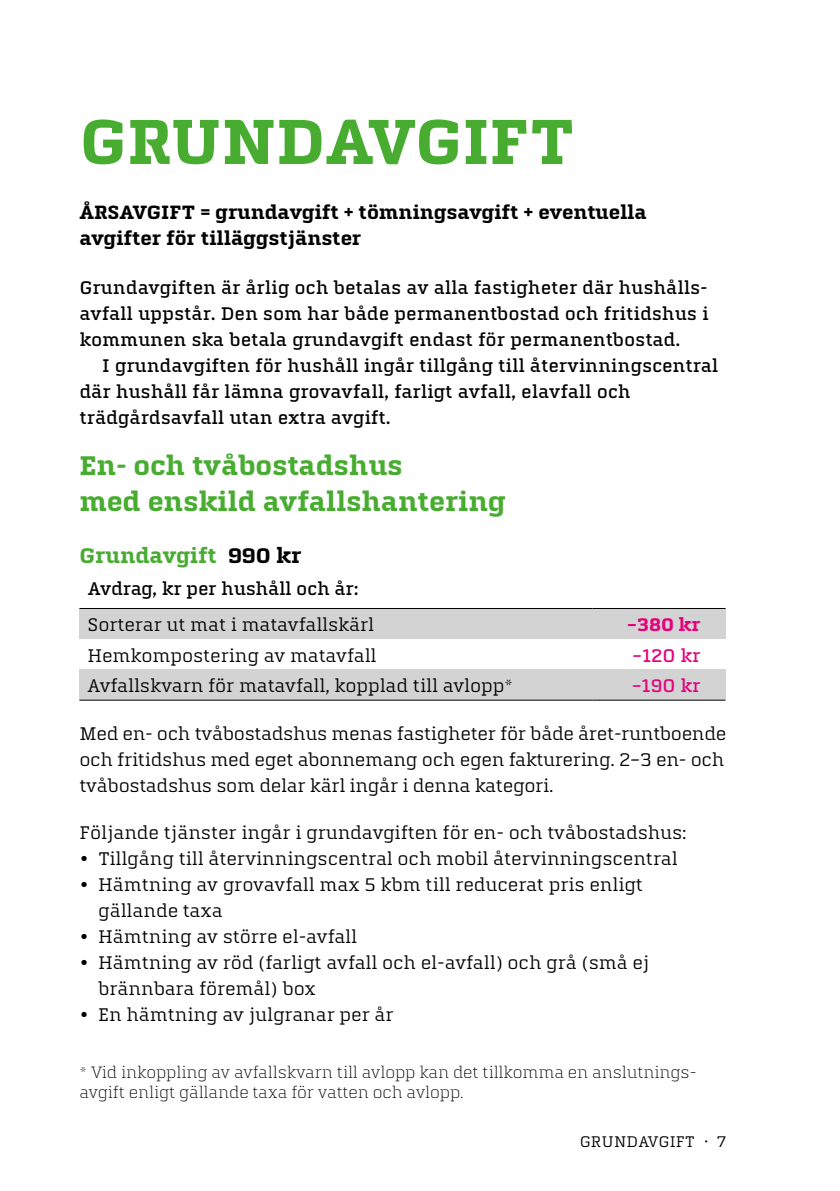
<style>
.page{position:relative;width:840px;height:1191px;background:#fff}
.page>*{position:absolute;margin:0;border:0;box-sizing:border-box;transform-origin:0 0}
.t1{font:700 66px "Quitador For Jarfalla";color:#47ac30}
.t2{font:700 28px/35.6px "Quitador For Jarfalla";letter-spacing:-.01em;color:#47ac30}
.t3{font:700 22px "Quitador For Jarfalla";letter-spacing:-.01em;color:#47ac30}
.t4{font:700 20px/26px "Quitador For Jarfalla";letter-spacing:-.01em;color:#000}
.t5{font:19px/26px "Quitador For Jarfalla";letter-spacing:-.01em;color:#000}
.t6{font:500 19px/26px "Quitador For Jarfalla";letter-spacing:-.01em;color:#000}
.t7{font:500 19px "Quitador For Jarfalla";letter-spacing:-.01em;color:#e5007c}
.t8{font:700 19px "Quitador For Jarfalla";color:#e5007c}
.t9{font:300 17px/20px "Quitador For Jarfalla";letter-spacing:-.01em;color:#000}
.t10{font:16px "Quitador For Jarfalla";color:#000}
.s1{color:#000}
.s2{font-size:18px}
</style>
<div class="page">
<div style="left:79px;top:608px;width:513px;height:31px;background:#d2d3d2"></div>
<div style="left:592px;top:608px;width:133px;height:31px;background:#d2d3d2"></div>
<hr style="left:79px;top:608px;width:513px;height:1px;background:#000">
<hr style="left:592px;top:608px;width:133px;height:1px;background:#000">
<div style="left:79px;top:669px;width:513px;height:31px;background:#d2d3d2"></div>
<div style="left:592px;top:669px;width:133px;height:31px;background:#d2d3d2"></div>
<hr style="left:79px;top:700px;width:513px;height:1px;background:#000">
<hr style="left:592px;top:700px;width:133px;height:1px;background:#000">
<h1 class="t1" style="left:80px;top:106px;width:496px">GRunDAvGIft</h1>
<h5 class="t4" style="left:79px;top:199px;width:568px">ÅRsAvGIft = grundavgift + tömningsavgift + eventuella avgifter för tilläggstjänster</h5>
<p class="t6" style="left:79px;top:275px;width:630px">Grundavgiften är årlig och betalas av alla fastigheter där hushålls&shy;avfall uppstår. Den som har både permanentbostad och fritidshus i kommunen ska betala grundavgift endast för permanentbostad.</p>
<p class="t6" style="left:79px;top:353px;width:640px;text-indent:23px">I grundavgiften för hushåll ingår tillgång till återvinningscentral där hushåll får lämna grovavfall, farligt avfall, elavfall och trädgårdsavfall utan extra avgift.</p>
<h3 class="t2" style="left:79px;top:448px;width:427px">En- och tvåbostadshus<br>med enskild avfallshantering</h3>
<p class="t3" style="left:79px;top:543px;width:223px">Grundavgift <span class="s1">990 kr</span></p>
<p class="t6" style="left:88px;top:575px;width:272px">Avdrag, kr per hushåll och år:</p>
<p class="t5" style="left:87px;top:612px;width:288px">Sorterar ut mat i matavfallskärl</p>
<p class="t8" style="left:626px;top:614px;width:75px">–380 kr</p>
<p class="t5" style="left:87px;top:642px;width:290px">Hemkompostering av matavfall</p>
<p class="t7" style="left:631px;top:645px;width:70px">–120 kr</p>
<p class="t5" style="left:87px;top:673px;width:426px">Avfallskvarn för matavfall, kopplad till avlopp*</p>
<p class="t7" style="left:631px;top:675px;width:70px">–190 kr</p>
<p class="t5" style="left:79px;top:721px;width:648px;text-align:justify">Med en- och tvåbostadshus menas fastigheter för både året-runtboende och fritidshus med eget abonnemang och egen fakturering. 2–3 en- och tvåbostadshus som delar kärl ingår i denna kategori.</p>
<p class="t5" style="left:79px;top:819px;width:608px">Följande tjänster ingår i grundavgiften för en- och tvåbostadshus:</p>
<p class="t5" style="left:79px;top:845px;width:599px">• Tillgång till återvinningscentral och mobil återvinningscentral</p>
<p class="t5" style="left:98px;top:871px;width:546px;text-indent:-19px">• Hämtning av grovavfall max 5 kbm till reducerat pris enligt gällande taxa</p>
<p class="t5" style="left:79px;top:923px;width:279px">• Hämtning av större el-avfall</p>
<p class="t5" style="left:98px;top:949px;width:552px;text-indent:-19px">• Hämtning av röd (farligt avfall och el-avfall) och grå (små ej brännbara föremål) box</p>
<p class="t5" style="left:79px;top:1001px;width:315px">• en hämtning av julgranar per år</p>
<p class="t9" style="left:79px;top:1061px;width:618px">* Vid inkoppling av avfallskvarn till avlopp kan det tillkomma en anslutnings&shy;avgift enligt gällande taxa för vatten och avlopp.</p>
<p class="t10" style="left:579px;top:1132px;width:148px">gRUndAVgIFT <span class="s2">·</span> 7</p>
</div>
